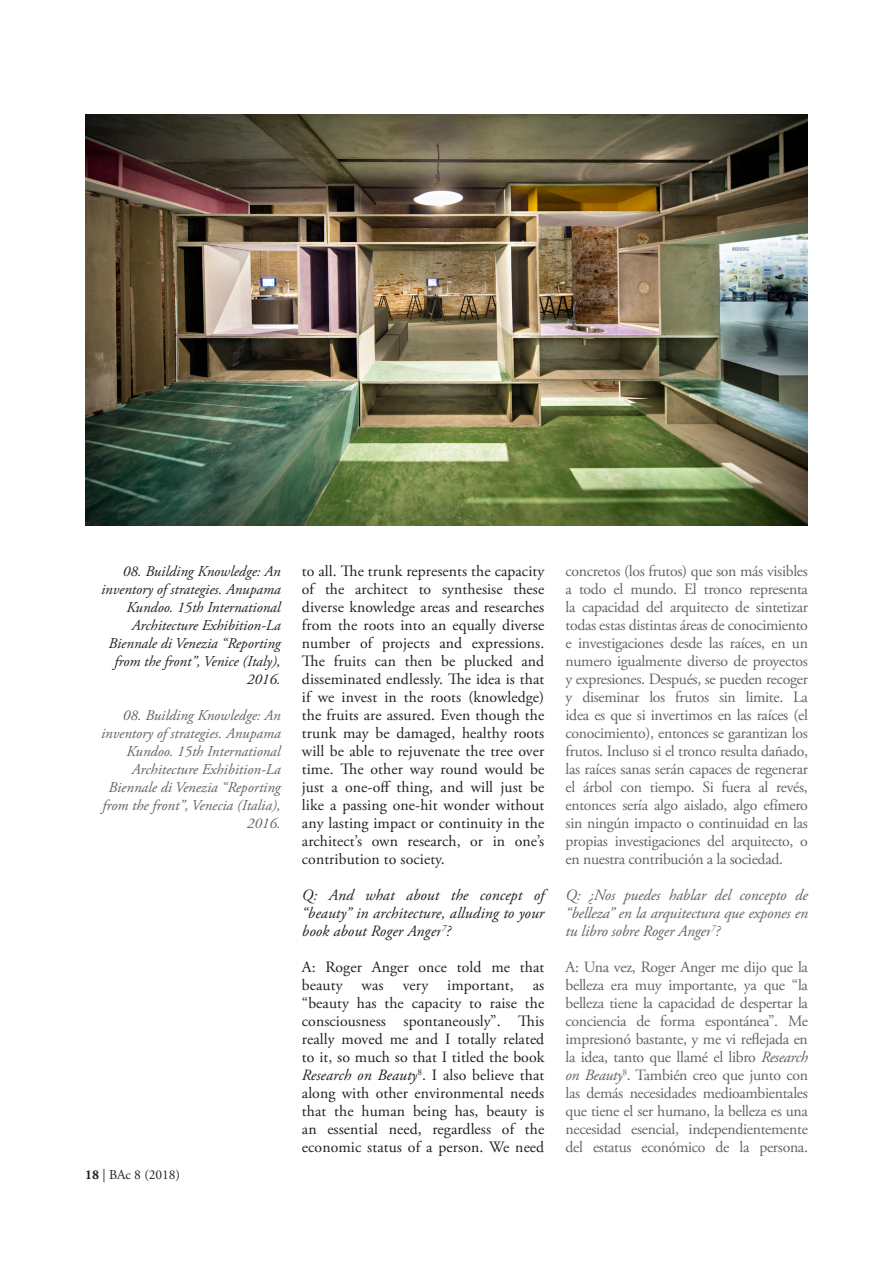
<style>
.page{position:relative;width:893px;height:1263px;background:#fff}
.page>*{position:absolute;margin:0;border:0;box-sizing:border-box;transform-origin:0 0}
.t1{font:15.75px/18px "Adobe Garamond Pro";letter-spacing:-.02em;color:#636366;text-align:justify}
.t2{font:15.75px/18px "Adobe Garamond Pro";letter-spacing:.005em;color:#231f20;text-align:justify}
.t3{font:italic 15.75px/18px "Adobe Garamond Pro";letter-spacing:-.01em;color:#636366;text-align:justify}
.t4{font:italic 15.75px/18px "Adobe Garamond Pro";letter-spacing:.005em;color:#231f20;text-align:justify}
.t5{font:italic 15px/18px "Adobe Garamond Pro";color:#636366;text-align:right}
.t6{font:italic 15px/18px "Adobe Garamond Pro";color:#231f20;text-align:right}
.t7{font:13.5px "Adobe Garamond Pro";color:#231f20}
.s1{font-weight:700}
.s2{font-style:italic}
</style>
<div class="page">
<img style="left:85px;top:115px;width:723px;height:411px">
<img style="left:562px;top:396px;width:246px;height:130px">
<p class="t6" style="left:101px;top:563px;width:181px">08. Building Knowledge: An inventory of strategies. Anupama<br>Kundoo. 15th International<br>Architecture Exhibition-La<br>Biennale di Venezia “Reporting from the front”, Venice (Italy),<br>2016.</p>
<p class="t5" style="left:101px;top:707px;width:181px">08. Building Knowledge: An inventory of strategies. Anupama<br>Kundoo. 15th International<br>Architecture Exhibition-La<br>Biennale di Venezia “Reporting from the front”, Venecia (Italia),<br>2016.</p>
<p class="t7" style="left:85px;top:1167px;width:96px"><span class="s1">18</span> | BAc 8 (2018)</p>
<p class="t2" style="left:302px;top:563px;width:244px">to all. The trunk represents the capacity of the architect to synthesise these diverse knowledge areas and researches from the roots into an equally diverse number of projects and expressions.<br>The fruits can then be plucked and disseminated endlessly. The idea is that if we invest in the roots (knowledge) the fruits are assured. Even though the trunk may be damaged, healthy roots will be able to rejuvenate the tree over time. The other way round would be just a one-off thing, and will just be like a passing one-hit wonder without any lasting impact or continuity in the architect’s own research, or in one’s contribution to society.</p>
<p class="t4" style="left:302px;top:886px;width:244px">Q: And what about the concept of “beauty” in architecture, alluding to your book about Roger Anger<sup>7</sup>?</p>
<p class="t2" style="left:302px;top:959px;width:244px">A: Roger Anger once told me that beauty was very important, as “beauty has the capacity to raise the consciousness spontaneously”. This really moved me and I totally related to it, so much so that I titled the book <span class="s2">Research on Beauty</span><sup>8</sup>. I also believe that along with other environmental needs that the human being has, beauty is an essential need, regardless of the economic status of a person. We need</p>
<p class="t1" style="left:566px;top:563px;width:244px">concretos (los frutos) que son más visibles a todo el mundo. El tronco representa la capacidad del arquitecto de sintetizar todas estas distintas áreas de conocimiento e investigaciones desde las raíces, en un numero igualmente diverso de proyectos y expresiones. Después, se pueden recoger y diseminar los frutos sin limite. La idea es que si invertimos en las raíces (el conocimiento), entonces se garantizan los frutos. Incluso si el tronco resulta dañado, las raíces sanas serán capaces de regenerar el árbol con tiempo. Si fuera al revés, entonces sería algo aislado, algo efímero sin ningún impacto o continuidad en las propias investigaciones del arquitecto, o en nuestra contribución a la sociedad.</p>
<p class="t3" style="left:566px;top:886px;width:244px">Q: ¿Nos puedes hablar del concepto de “belleza” en la arquitectura que expones en tu libro sobre Roger Anger<sup>7</sup>?</p>
<p class="t1" style="left:566px;top:959px;width:244px">A: Una vez, Roger Anger me dijo que la belleza era muy importante, ya que “la belleza tiene la capacidad de despertar la conciencia de forma espontánea”. Me impresionó bastante, y me vi reflejada en la idea, tanto que llamé el libro <span class="s2">Research on Beauty</span><sup>8</sup>. También creo que junto con las demás necesidades medioambientales que tiene el ser humano, la belleza es una necesidad esencial, independientemente del estatus económico de la persona.</p>
</div>
